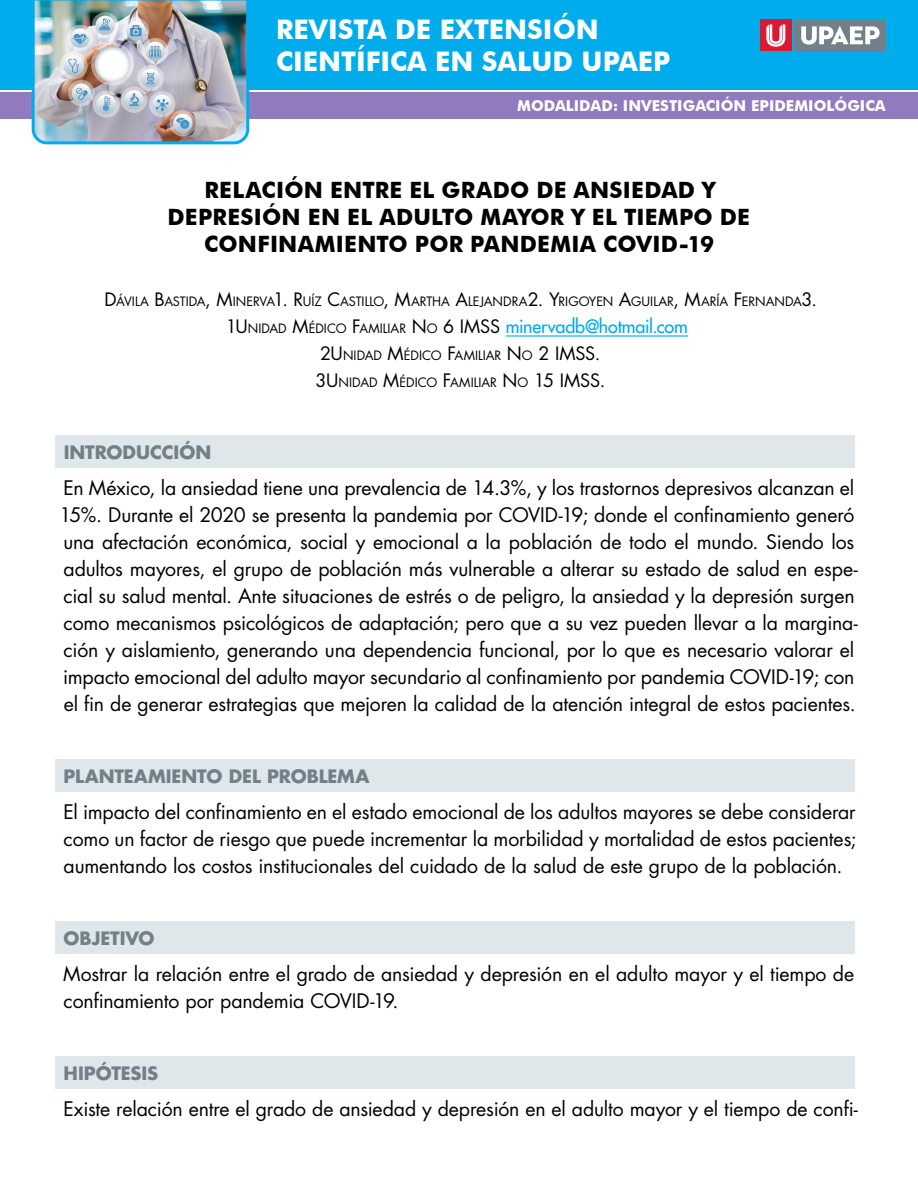
<style>
.page{position:relative;width:918px;height:1188px;background:#fff}
.page>*{position:absolute;margin:0;border:0;box-sizing:border-box;transform-origin:0 0}
.t1{font:700 27px/32.4px "Futura BT";color:#fff}
.título{font:700 22.5px/27px "Futura BT";letter-spacing:.01em;color:#000;text-align:center}
.cuerpo{font:19.5px/27px "Futura Std";letter-spacing:-.005em;color:#000}
.apartado{font:700 18px "Futura Std";letter-spacing:-.005em;color:#72808a}
.autores_c_email{font:500 18px "Futura Std";letter-spacing:-.01em;color:#00aceb}
.autores_c_email-2{font:18px "Futura Std";color:#000}
.t2{font:700 15px "Futura BT";color:#fff}
.autores_c_email-3{font:12.6px "Futura Std";letter-spacing:-.005em;color:#000}
.s1{font-size:18px}
</style>
<div class="page">
<div style="left:0;top:92px;width:918px;height:27px;background:#917abd"></div>
<div style="left:0;top:0;width:918px;height:90px;background:#00aceb"></div>
<img style="left:31px;top:0;width:219px;height:145px">
<div style="left:795px;top:20px;width:91px;height:31px;background:#72808a"></div>
<svg style="left:801px;top:26px;width:79px;height:19px"></svg>
<div style="left:760px;top:20px;width:32px;height:31px;background:#da1a32"></div>
<svg style="left:766px;top:25px;width:19px;height:22px"></svg>
<hr style="left:506px;top:335px;width:182px;height:2px;background:#00aceb">
<div style="left:56px;top:435px;width:799px;height:33px;background:#e0e7eb"></div>
<div style="left:56px;top:759px;width:799px;height:33px;background:#e0e7eb"></div>
<div style="left:56px;top:921px;width:799px;height:33px;background:#e0e7eb"></div>
<div style="left:56px;top:1056px;width:799px;height:33px;background:#e0e7eb"></div>
<h1 class="t1" style="left:276px;top:13px;width:396px">REVISTA DE EXTENSIÓN<br>CIENTÍFICA EN SALUD UPAEP</h1>
<p class="t2" style="left:517px;top:97px;width:370px">MODALIDAD: INVESTIGACIÓN EPIDEMIOLÓGICA</p>
<p class="título" style="left:168px;top:176px;width:584px">RELACIÓN ENTRE EL GRADO DE ANSIEDAD Y<br>DEPRESIÓN EN EL ADULTO MAYOR Y EL TIEMPO DE<br>CONFINAMIENTO POR PANDEMIA COVID-19</p>
<p class="autores_c_email-3" style="left:105px;top:293px;width:714px"><span class="s1">D</span>ÁVI LA <span class="s1">B</span>ASTI DA<span class="s1">, M</span>I NERVA<span class="s1">1. R</span>UÍZ <span class="s1">C</span>ASTI LLO<span class="s1">, M</span>ARTHA <span class="s1">A</span>LEJANDRA<span class="s1">2. Y</span>RIGOYEN <span class="s1">A</span>GUI LAR<span class="s1">, M</span>ARÍA <span class="s1">F</span>ERNANDA<span class="s1">3.</span></p>
<p class="autores_c_email-3" style="left:226px;top:320px;width:251px"><span class="s1">1U</span> NI DAD <span class="s1">M</span>ÉDICO <span class="s1">F</span>AMI LIAR <span class="s1">N</span> O <span class="s1">6 IMSS</span></p>
<p class="autores_c_email" style="left:506px;top:315px;width:184px">minervadb@hotmail.com</p>
<p class="autores_c_email-3" style="left:320px;top:347px;width:252px"><span class="s1">2U</span> NI DAD <span class="s1">M</span>ÉDICO <span class="s1">F</span>AMI LIAR <span class="s1">N</span> O <span class="s1">2 IMSS</span></p>
<p class="autores_c_email-2" style="left:595px;top:342px;width:7px">.</p>
<p class="autores_c_email-3" style="left:316px;top:374px;width:262px"><span class="s1">3U</span> NI DAD <span class="s1">M</span>ÉDICO <span class="s1">F</span>AMI LIAR <span class="s1">N</span> O <span class="s1">15 IMSS</span></p>
<p class="autores_c_email-2" style="left:600px;top:369px;width:7px">.</p>
<p class="apartado" style="left:64px;top:440px;width:149px">INTRODUCCIÓN</p>
<p class="cuerpo" style="left:59px;top:475px;width:800px">En México, la ansiedad tiene una prevalencia de 14.3%, y los trastornos depresivos alcanzan el 15%. Durante el 2020 se presenta la pandemia por COVID-19; donde el confinamiento generó una afectación económica, social y emocional a la población de todo el mundo. Siendo los adultos mayores, el grupo de población más vulnerable a alterar su estado de salud en espe&shy;cial su salud mental. Ante situaciones de estrés o de peligro, la ansiedad y la depresión surgen como mecanismos psicológicos de adaptación; pero que a su vez pueden llevar a la margina&shy;ción y aislamiento, generando una dependencia funcional, por lo que es necesario valorar el impacto emocional del adulto mayor secundario al confinamiento por pandemia COVID-19; con el fin de generar estrategias que mejoren la calidad de la atención integral de estos pacientes.</p>
<p class="apartado" style="left:64px;top:764px;width:307px">PLANTEAMIENTO DEL PROBLEMA</p>
<p class="cuerpo" style="left:63px;top:799px;width:794px;text-align:justify">El impacto del confinamiento en el estado emocional de los adultos mayores se debe considerar como un factor de riesgo que puede incrementar la morbilidad y mortalidad de estos pacientes; aumentando los costos institucionales del cuidado de la salud de este grupo de la población.</p>
<p class="apartado" style="left:64px;top:926px;width:92px">OBJETIVO</p>
<p class="cuerpo" style="left:63px;top:961px;width:792px">Mostrar la relación entre el grado de ansiedad y depresión en el adulto mayor y el tiempo de confinamiento por pandemia COVID-19.</p>
<p class="apartado" style="left:64px;top:1061px;width:96px">HIPÓTESIS</p>
<p class="cuerpo" style="left:63px;top:1096px;width:796px">Existe relación entre el grado de ansiedad y depresión en el adulto mayor y el tiempo de confi-</p>
</div>
